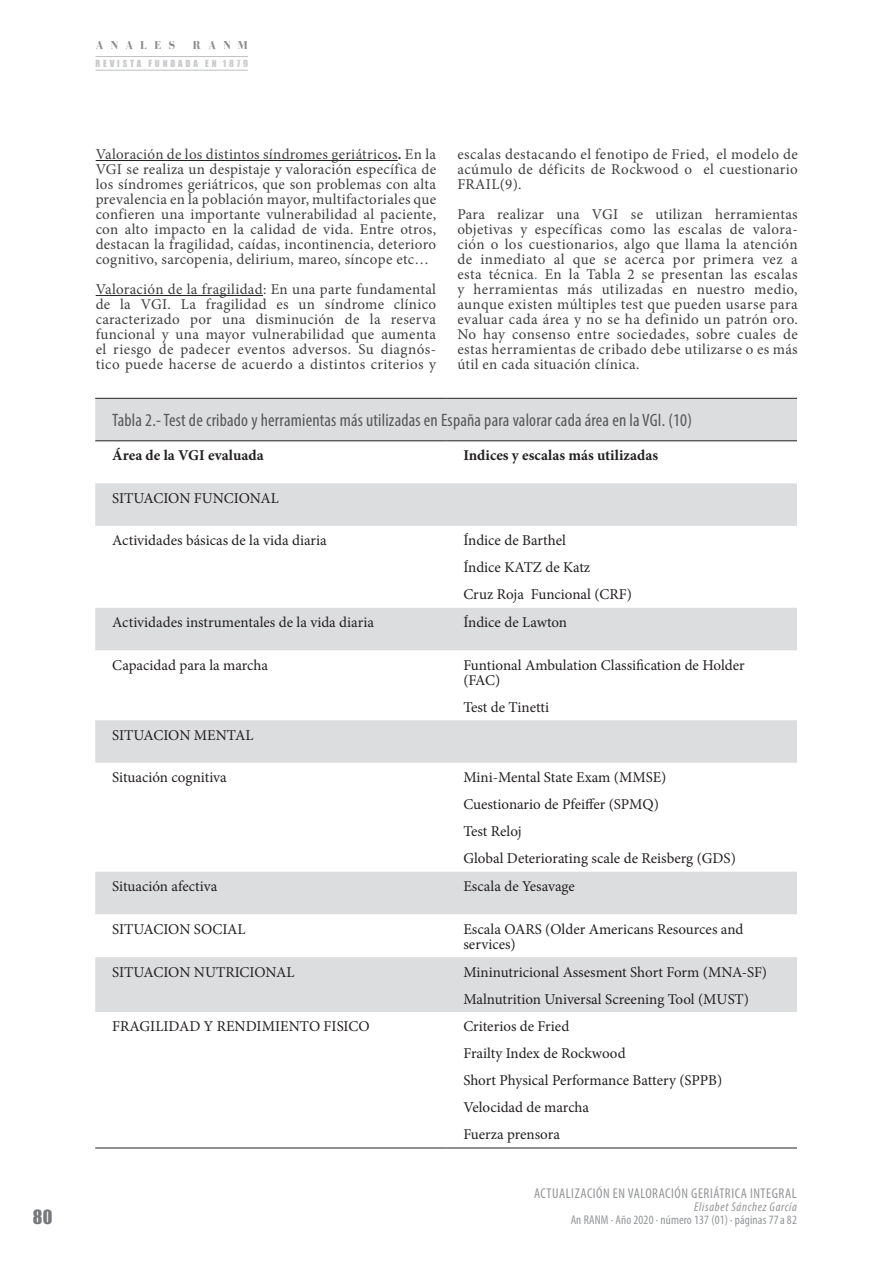
<style>
.page{position:relative;width:893px;height:1263px;background:#fff}
.page>*{position:absolute;margin:0;border:0;box-sizing:border-box;transform-origin:0 0}
.Encabezado_Tabla{font:condensed 18px "Myriad Pro";letter-spacing:.01em;color:#57585a}
.t1{font:18px "Impact";color:#76787b}
.Anales{font:15px/15px "Minion Pro";letter-spacing:.025em;color:#3e3e3f;text-align:justify}
.Colorful_List_-_Acce{font:15px/15px "Minion Pro";color:#231f20}
.Colorful_List_-_Acce-2{font:700 15px "Minion Pro";color:#231f20}
.t2{font:condensed 14.25px "Myriad Pro";letter-spacing:.04em;color:#939598}
.t3{font:condensed 12.75px "Myriad Pro";letter-spacing:.01em;color:#939598}
.t4{font:italic condensed 12.75px "Myriad Pro";letter-spacing:.05em;color:#939598}
.t5{font:700 12px "Bodoni FLF";letter-spacing:.6em;color:#3e3e3f}
.t6{font:9px "Impact";letter-spacing:.315em;color:#939598}
.s1{font-weight:700}
.s2{color:#31849b}
</style>
<div class="page">
<hr style="left:96px;top:56px;width:152px;height:1px;background:#939598">
<hr style="left:96px;top:70px;width:152px;height:1px;background:#939598">
<hr style="left:96px;top:160px;width:302px;height:1px;background:#231f20">
<hr style="left:96px;top:295px;width:167px;height:1px;background:#231f20">
<svg style="left:95px;top:399px;width:702px;height:613px"></svg>
<hr style="left:95px;top:398px;width:351px;height:1px;background:#231f20">
<hr style="left:446px;top:398px;width:351px;height:1px;background:#231f20">
<hr style="left:95px;top:441px;width:351px;height:1px;background:#231f20">
<hr style="left:446px;top:441px;width:351px;height:1px;background:#231f20">
<hr style="left:95px;top:1148px;width:351px;height:1px;background:#231f20">
<hr style="left:446px;top:1148px;width:351px;height:1px;background:#231f20">
<div style="left:463px;top:659px;width:317px;height:30px;background:#fff"></div>
<div style="left:463px;top:701px;width:317px;height:15px;background:#fff"></div>
<div style="left:463px;top:923px;width:317px;height:30px;background:#fff"></div>
<p class="t1" style="left:33px;top:1203px;width:21px">80</p>
<p class="t5" style="left:96px;top:39px;width:81px">ANALES</p>
<p class="t5" style="left:193px;top:39px;width:57px">RANM</p>
<p class="t6" style="left:96px;top:56px;width:154px">REVISTA FUNDADA EN 1879</p>
<p class="Anales" style="left:96px;top:147px;width:342px">Valoración de los distintos síndromes geriátricos<span class="s1">.</span> En la VGI se realiza un despistaje y valoración específica de los síndromes geriátricos, que son problemas con alta prevalencia en la población mayor, multifactoriales que confieren una importante vulnerabilidad al paciente, con alto impacto en la calidad de vida. Entre otros, destacan la fragilidad, caídas, incontinencia, deterioro cognitivo, sarcopenia, delirium, mareo, síncope etc…</p>
<p class="Anales" style="left:96px;top:282px;width:342px">Valoración de la fragilidad: En una parte fundamental de la VGI. La fragilidad es un síndrome clínico caracterizado por una disminución de la reserva funcional y una mayor vulnerabilidad que aumenta el riesgo de padecer eventos adversos. Su diagnós&shy;tico puede hacerse de acuerdo a distintos criterios y</p>
<p class="Anales" style="left:457px;top:147px;width:342px">escalas destacando el fenotipo de Fried, el modelo de acúmulo de déficits de Rockwood o el cuestionario FRAIL(9).</p>
<p class="Anales" style="left:457px;top:207px;width:342px">Para realizar una VGI se utilizan herramientas objetivas y específicas como las escalas de valora&shy;ción o los cuestionarios, algo que llama la atención de inmediato al que se acerca por primera vez a esta técnica<span class="s2">.</span> En la Tabla 2 se presentan las escalas y herramientas más utilizadas en nuestro medio, aunque existen múltiples test que pueden usarse para evaluar cada área y no se ha definido un patrón oro.<br>No hay consenso entre sociedades, sobre cuales de estas herramientas de cribado debe utilizarse o es más útil en cada situación clínica.</p>
<p class="Encabezado_Tabla" style="left:112px;top:409px;width:581px">Tabla 2.- Test de cribado y herramientas más utilizadas en España para valorar cada área en la VGI. (10)</p>
<p class="Colorful_List_-_Acce-2" style="left:112px;top:445px;width:153px">Área de la VGI evaluada</p>
<p class="Colorful_List_-_Acce-2" style="left:463px;top:445px;width:196px">Indices y escalas más utilizadas</p>
<p class="Colorful_List_-_Acce" style="left:112px;top:490px;width:168px">SITUACION FUNCIONAL</p>
<p class="Colorful_List_-_Acce" style="left:112px;top:533px;width:216px">Actividades básicas de la vida diaria</p>
<p class="Colorful_List_-_Acce" style="left:463px;top:533px;width:104px">Índice de Barthel</p>
<p class="Colorful_List_-_Acce" style="left:463px;top:560px;width:128px">Índice KATZ de Katz</p>
<p class="Colorful_List_-_Acce" style="left:463px;top:587px;width:170px">Cruz Roja Funcional (CRF)</p>
<p class="Colorful_List_-_Acce" style="left:112px;top:615px;width:263px">Actividades instrumentales de la vida diaria</p>
<p class="Colorful_List_-_Acce" style="left:463px;top:615px;width:105px">Índice de Lawton</p>
<p class="Colorful_List_-_Acce" style="left:112px;top:657px;width:157px">Capacidad para la marcha</p>
<p class="Colorful_List_-_Acce" style="left:463px;top:657px;width:283px">Funtional Ambulation Classification de Holder (FAC)</p>
<p class="Colorful_List_-_Acce" style="left:463px;top:699px;width:87px">Test de Tinetti</p>
<p class="Colorful_List_-_Acce" style="left:112px;top:727px;width:143px">SITUACION MENTAL</p>
<p class="Colorful_List_-_Acce" style="left:112px;top:770px;width:116px">Situación cognitiva</p>
<p class="Colorful_List_-_Acce" style="left:463px;top:770px;width:205px">Mini-Mental State Exam (MMSE)</p>
<p class="Colorful_List_-_Acce" style="left:463px;top:797px;width:197px">Cuestionario de Pfeiffer (SPMQ)</p>
<p class="Colorful_List_-_Acce" style="left:463px;top:824px;width:60px">Test Reloj</p>
<p class="Colorful_List_-_Acce" style="left:463px;top:851px;width:274px">Global Deteriorating scale de Reisberg (GDS)</p>
<p class="Colorful_List_-_Acce" style="left:112px;top:879px;width:107px">Situación afectiva</p>
<p class="Colorful_List_-_Acce" style="left:463px;top:879px;width:113px">Escala de Yesavage</p>
<p class="Colorful_List_-_Acce" style="left:112px;top:921px;width:135px">SITUACION SOCIAL</p>
<p class="Colorful_List_-_Acce" style="left:463px;top:921px;width:282px">Escala OARS (Older Americans Resources and services)</p>
<p class="Colorful_List_-_Acce" style="left:112px;top:964px;width:184px">SITUACION NUTRICIONAL</p>
<p class="Colorful_List_-_Acce" style="left:463px;top:964px;width:305px">Mininutricional Assesment Short Form (MNA-SF)</p>
<p class="Colorful_List_-_Acce" style="left:463px;top:991px;width:287px">Malnutrition Universal Screening Tool (MUST)</p>
<p class="Colorful_List_-_Acce" style="left:112px;top:1019px;width:259px">FRAGILIDAD Y RENDIMIENTO FISICO</p>
<p class="Colorful_List_-_Acce" style="left:463px;top:1019px;width:108px">Criterios de Fried</p>
<p class="Colorful_List_-_Acce" style="left:463px;top:1046px;width:164px">Frailty Index de Rockwood</p>
<p class="Colorful_List_-_Acce" style="left:463px;top:1073px;width:260px">Short Physical Performance Battery (SPPB)</p>
<p class="Colorful_List_-_Acce" style="left:463px;top:1100px;width:127px">Velocidad de marcha</p>
<p class="Colorful_List_-_Acce" style="left:463px;top:1127px;width:98px">Fuerza prensora</p>
<p class="t2" style="left:534px;top:1184px;width:264px">ACTUALIZACIÓN EN VALORACIÓN GERIÁTRICA INTEGRAL</p>
<p class="t4" style="left:694px;top:1199px;width:104px">Elisabet Sánchez García</p>
<p class="t3" style="left:571px;top:1212px;width:228px">An RANM · Año 2020 · número 137 (01) · páginas 77a 82</p>
</div>
